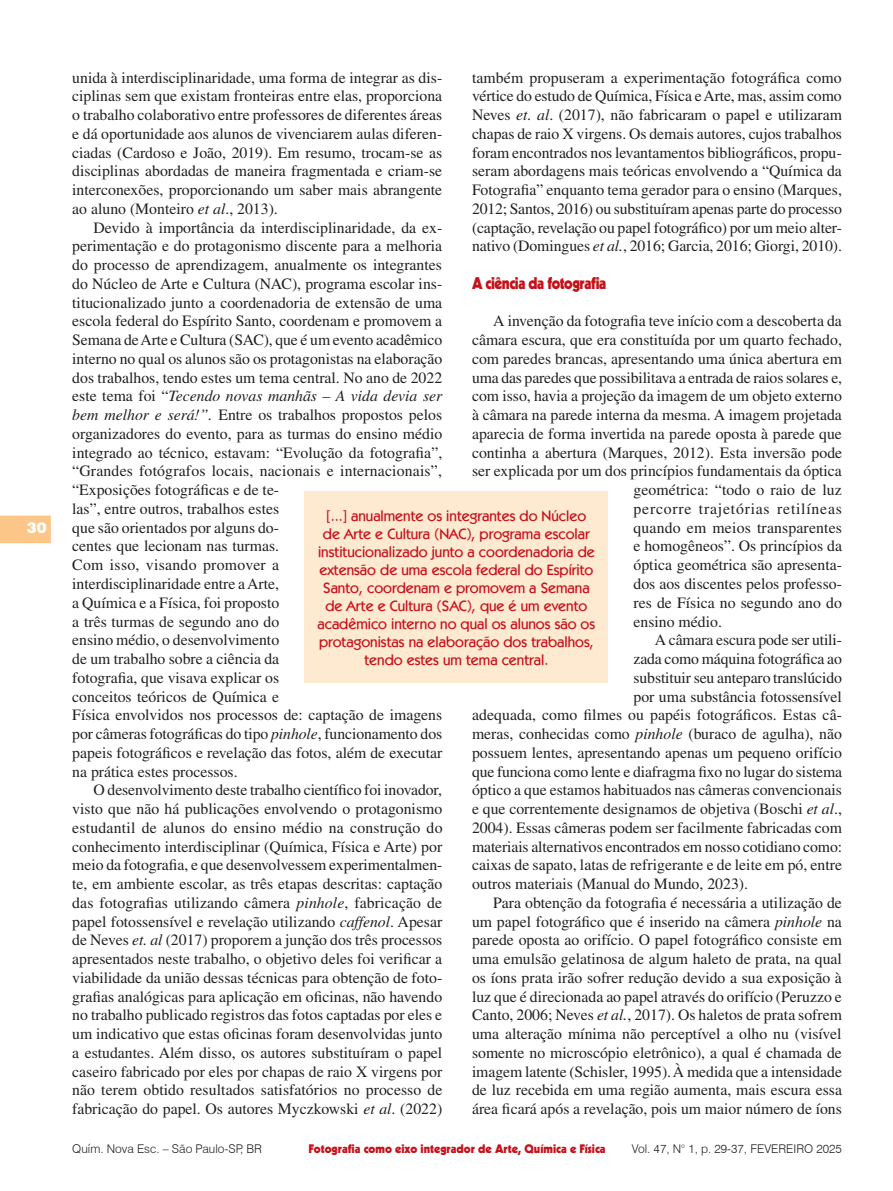
<style>
.page{position:relative;width:893px;height:1191px;background:#fff}
.page>*{position:absolute;margin:0;border:0;box-sizing:border-box;transform-origin:0 0}
.Seção{font:900 16.5px "Kabel LT Std";letter-spacing:-.03em;color:#c4121a;scale:.9 1}
.t1{font:15.75px/18.8px "Times LT Std";color:#231f20;text-align:justify}
.t2{font:15.75px "Times LT Std";letter-spacing:.05em;color:#231f20}
.Olho{font:500 15px/18px "Kabel IT Cby BT";color:#c4121a;text-align:center}
.t3{font:900 15px "Swiss 721 BT";color:#fff}
.t4{font:300 12px "Swiss 721 BT";color:#231f20}
.t5{font:900 12px "Kabel LT Std";color:#c4121a}
.s1{font-style:italic}
</style>
<div class="page">
<svg style="left:0;top:515px;width:51px;height:28px"></svg>
<div style="left:305px;top:492px;width:303px;height:191px;background:#fee9d1"></div>
<p class="t3" style="left:27px;top:518px;width:21px">30</p>
<p class="t1" style="left:72px;top:68px;width:371px">unida à interdisciplinaridade, uma forma de integrar as dis&shy;ciplinas sem que existam fronteiras entre elas, proporciona o trabalho colaborativo entre professores de diferentes áreas e dá oportunidade aos alunos de vivenciarem aulas diferen&shy;ciadas (Cardoso e João, 2019). Em resumo, trocam-se as disciplinas abordadas de maneira fragmentada e criam-se interconexões, proporcionando um saber mais abrangente ao aluno (Monteiro <span class="s1">et al</span>., 2013).</p>
<p class="t1" style="left:72px;top:218px;width:372px;text-align:left;text-indent:21px">Devido à importância da interdisciplinaridade, da ex&shy;perimentação e do protagonismo discente para a melhoria do processo de aprendizagem, anualmente os integrantes do Núcleo de Arte e Cultura (NAC), programa escolar ins&shy;titucionalizado junto a coordenadoria de extensão de uma escola federal do Espírito Santo, coordenam e promovem a Semana de Arte e Cultura (SAC), que é um evento acadêmico interno no qual os alunos são os protagonistas na elaboração dos trabalhos, tendo estes um tema central. No ano de 2022 este tema foi “<span class="s1">Tecendo novas manhãs – A vida devia ser bem melhor e será!”.</span> Entre os trabalhos propostos pelos organizadores do evento, para as turmas do ensino médio integrado ao técnico, estavam: “Evolução da fotografia”, “Grandes fotógrafos locais, nacionais e internacionais”, “Exposições fotográficas e de te-<br>las”, entre outros, trabalhos estes<br>que são orientados por alguns do-<br>centes que lecionam nas turmas.<br>Com isso, visando promover a<br>interdisciplinaridade entre a Arte,<br>a Química e a Física, foi proposto<br>a três turmas de segundo ano do<br>ensino médio, o desenvolvimento<br>de um trabalho sobre a ciência da<br>fotografia, que visava explicar os<br>conceitos teóricos de Química e<br>Física envolvidos nos processos de: captação de imagens por câmeras fotográficas do tipo <span class="s1">pinhole</span>, funcionamento dos papeis fotográficos e revelação das fotos, além de executar na prática estes processos.</p>
<p class="t1" style="left:72px;top:780px;width:372px;text-indent:21px">O desenvolvimento deste trabalho científico foi inovador, visto que não há publicações envolvendo o protagonismo estudantil de alunos do ensino médio na construção do conhecimento interdisciplinar (Química, Física e Arte) por meio da fotografia, e que desenvolvessem experimentalmen&shy;te, em ambiente escolar, as três etapas descritas: captação das fotografias utilizando câmera <span class="s1">pinhole</span>, fabricação de papel fotossensível e revelação utilizando <span class="s1">caffenol</span>. Apesar de Neves <span class="s1">et. al</span> (2017) proporem a junção dos três processos apresentados neste trabalho, o objetivo deles foi verificar a viabilidade da união dessas técnicas para obtenção de foto&shy;grafias analógicas para aplicação em oficinas, não havendo no trabalho publicado registros das fotos captadas por eles e um indicativo que estas oficinas foram desenvolvidas junto a estudantes. Além disso, os autores substituíram o papel caseiro fabricado por eles por chapas de raio X virgens por não terem obtido resultados satisfatórios no processo de fabricação do papel. Os autores Myczkowski <span class="s1">et al</span>. (2022)</p>
<p class="t1" style="left:472px;top:68px;width:372px">também propuseram a experimentação fotográfica como vértice do estudo de Química, Física e Arte, mas, assim como Neves <span class="s1">et. al</span>. (2017), não fabricaram o papel e utilizaram chapas de raio X virgens. Os demais autores, cujos trabalhos foram encontrados nos levantamentos bibliográficos, propu&shy;seram abordagens mais teóricas envolvendo a “Química da Fotografia” enquanto tema gerador para o ensino (Marques, 2012; Santos, 2016) ou substituíram apenas parte do processo (captação, revelação ou papel fotográfico) por um meio alter&shy;nativo (Domingues <span class="s1">et al.</span>, 2016; Garcia, 2016; Giorgi, 2010).</p>
<p class="Seção" style="left:472px;top:272px;width:151px">A ciência da fotografia</p>
<p class="t1" style="left:493px;top:312px;width:350px">A invenção da fotografia teve início com a descoberta da</p>
<p class="t1" style="left:472px;top:330px;width:371px">câmara escura, que era constituída por um quarto fechado,</p>
<p class="t1" style="left:472px;top:349px;width:371px">com paredes brancas, apresentando uma única abertura em</p>
<p class="t1" style="left:472px;top:368px;width:372px">uma das paredes que possibilitava a entrada de raios solares e,</p>
<p class="t1" style="left:472px;top:387px;width:371px">com isso, havia a projeção da imagem de um objeto externo</p>
<p class="t1" style="left:472px;top:405px;width:371px">à câmara na parede interna da mesma. A imagem projetada</p>
<p class="t1" style="left:472px;top:424px;width:371px">aparecia de forma invertida na parede oposta à parede que</p>
<p class="t1" style="left:472px;top:443px;width:372px">continha a abertura (Marques, 2012). Esta inversão pode</p>
<p class="t1" style="left:472px;top:462px;width:371px">ser explicada por um dos princípios fundamentais da óptica</p>
<p class="t1" style="left:634px;top:480px;width:210px">geométrica: “todo o raio de luz</p>
<p class="t2" style="left:634px;top:500px;width:210px">percorre trajetórias retilíneas</p>
<p class="t1" style="left:634px;top:518px;width:210px">quando em meios transparentes</p>
<p class="t1" style="left:634px;top:537px;width:210px">e homogêneos”. Os princípios da</p>
<p class="t1" style="left:634px;top:555px;width:210px">óptica geométrica são apresenta-</p>
<p class="t1" style="left:634px;top:574px;width:210px">dos aos discentes pelos professo-</p>
<p class="t1" style="left:634px;top:593px;width:210px">res de Física no segundo ano do</p>
<p class="t1" style="left:634px;top:612px;width:90px">ensino médio.</p>
<p class="t1" style="left:655px;top:630px;width:189px">A câmara escura pode ser utili-</p>
<p class="t1" style="left:634px;top:649px;width:210px">zada como máquina fotográfica ao</p>
<p class="t1" style="left:634px;top:668px;width:210px">substituir seu anteparo translúcido</p>
<p class="t1" style="left:634px;top:687px;width:210px">por uma substância fotossensível</p>
<p class="t1" style="left:472px;top:705px;width:371px">adequada, como filmes ou papéis fotográficos. Estas câ-</p>
<p class="t1" style="left:472px;top:724px;width:371px">meras, conhecidas como <span class="s1">pinhole</span> (buraco de agulha), não</p>
<p class="t1" style="left:472px;top:743px;width:371px">possuem lentes, apresentando apenas um pequeno orifício</p>
<p class="t1" style="left:472px;top:762px;width:372px">que funciona como lente e diafragma fixo no lugar do sistema</p>
<p class="t1" style="left:472px;top:780px;width:371px">óptico a que estamos habituados nas câmeras convencionais</p>
<p class="t1" style="left:472px;top:799px;width:371px">e que correntemente designamos de objetiva (Boschi <span class="s1">et al</span>.,</p>
<p class="t1" style="left:472px;top:818px;width:371px">2004). Essas câmeras podem ser facilmente fabricadas com</p>
<p class="t1" style="left:472px;top:837px;width:372px">materiais alternativos encontrados em nosso cotidiano como:</p>
<p class="t1" style="left:472px;top:855px;width:371px">caixas de sapato, latas de refrigerante e de leite em pó, entre</p>
<p class="t1" style="left:472px;top:874px;width:278px">outros materiais (Manual do Mundo, 2023).</p>
<p class="t1" style="left:472px;top:893px;width:371px;text-indent:21px">Para obtenção da fotografia é necessária a utilização de um papel fotográfico que é inserido na câmera <span class="s1">pinhole</span> na parede oposta ao orifício. O papel fotográfico consiste em uma emulsão gelatinosa de algum haleto de prata, na qual os íons prata irão sofrer redução devido a sua exposição à luz que é direcionada ao papel através do orifício (Peruzzo e Canto, 2006; Neves <span class="s1">et al.</span>, 2017). Os haletos de prata sofrem uma alteração mínima não perceptível a olho nu (visível somente no microscópio eletrônico), a qual é chamada de imagem latente (Schisler, 1995). À medida que a intensidade de luz recebida em uma região aumenta, mais escura essa área ficará após a revelação, pois um maior número de íons</p>
<p class="Olho" style="left:317px;top:506px;width:279px">[...] anualmente os integrantes do Núcleo de Arte e Cultura (NAC), programa escolar institucionalizado junto a coordenadoria de extensão de uma escola federal do Espírito Santo, coordenam e promovem a Semana de Arte e Cultura (SAC), que é um evento acadêmico interno no qual os alunos são os protagonistas na elaboração dos trabalhos, tendo estes um tema central.</p>
<p class="t5" style="left:309px;top:1141px;width:299px">Fotografia como eixo integrador de Arte, Química e Física</p>
<p class="t4" style="left:72px;top:1141px;width:191px">Quím. Nova Esc. – São Paulo-SP, BR</p>
<p class="t4" style="left:632px;top:1141px;width:212px">Vol. 47, N° 1, p. 29-37, FEVEREIRO 2025</p>
</div>
